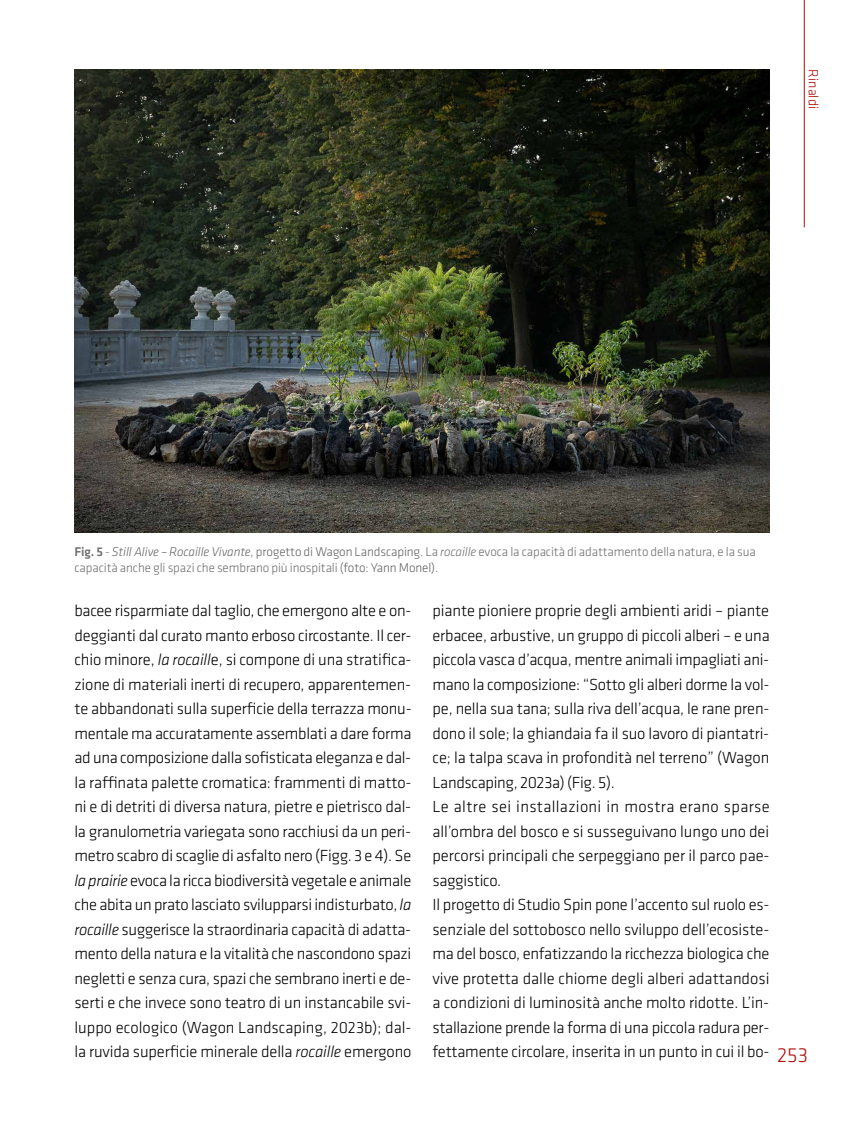
<style>
.page{position:relative;width:844px;height:1141px;background:#fff}
.page>*{position:absolute;margin:0;border:0;box-sizing:border-box;transform-origin:0 0}
.t1{font:300 21px "Klavika";color:#ae0f0a}
.t2{font:300 16.62px/24.5px "Klavika";letter-spacing:-.01em;color:#000;text-align:justify}
.t3{font:300 14px "Klavika";color:#ae0f0a}
.t4{font:300 13.12px/15.8px "Klavika";letter-spacing:-.01em;color:#706f6f}
.s1{font-weight:500}
.s2{font-style:italic;color:#646464}
.s3{color:#646464}
.s4{font-style:italic}
</style>
<div class="page">
<hr style="left:803px;top:0;width:1px;height:227px;background:#ae0f0a">
<img style="left:74px;top:69px;width:695px;height:463px">
<p class="t3" style="left:820px;top:69px;width:41px;rotate:90deg">Rinaldi</p>
<p class="t4" style="left:74px;top:544px;width:682px"><span class="s1">Fig. 5</span> - <span class="s2">Still Alive – Rocaille Vivante</span><span class="s3">, progetto di Wagon Landscaping.</span> La <span class="s4">rocaille</span> evoca la capacità di adattamento della natura, e la sua capacità anche gli spazi che sembrano più inospitali <span class="s3">(foto: Yann Monel).</span></p>
<p class="t2" style="left:74px;top:599px;width:338px">bacee risparmiate dal taglio, che emergono alte e on&shy;deggianti dal curato manto erboso circostante. Il cer&shy;chio minore, <span class="s4">la rocaill</span>e, si compone di una stratifica&shy;zione di materiali inerti di recupero, apparentemen&shy;te abbandonati sulla superficie della terrazza monu&shy;mentale ma accuratamente assemblati a dare forma ad una composizione dalla sofisticata eleganza e dal&shy;la raffinata palette cromatica: frammenti di matto&shy;ni e di detriti di diversa natura, pietre e pietrisco dal&shy;la granulometria variegata sono racchiusi da un peri&shy;metro scabro di scaglie di asfalto nero (Figg. 3 e 4). Se <span class="s4">la prairie</span> evoca la ricca biodiversità vegetale e animale che abita un prato lasciato svilupparsi indisturbato, <span class="s4">la rocaille</span> suggerisce la straordinaria capacità di adatta&shy;mento della natura e la vitalità che nascondono spazi negletti e senza cura, spazi che sembrano inerti e de&shy;serti e che invece sono teatro di un instancabile svi&shy;luppo ecologico (Wagon Landscaping, 2023b); dal&shy;la ruvida superficie minerale della <span class="s4">rocaille</span> emergono</p>
<p class="t2" style="left:432px;top:599px;width:339px;text-align:left">piante pioniere proprie degli ambienti aridi – piante erbacee, arbustive, un gruppo di piccoli alberi – e una piccola vasca d’acqua, mentre animali impagliati ani&shy;mano la composizione: “Sotto gli alberi dorme la vol&shy;pe, nella sua tana; sulla riva dell’acqua, le rane pren&shy;dono il sole; la ghiandaia fa il suo lavoro di piantatri&shy;ce; la talpa scava in profondità nel terreno” (Wagon Landscaping, 2023a) (Fig. 5).<br>Le altre sei installazioni in mostra erano sparse all’ombra del bosco e si susseguivano lungo uno dei percorsi principali che serpeggiano per il parco pae&shy;saggistico.<br>Il progetto di Studio Spin pone l’accento sul ruolo es&shy;senziale del sottobosco nello sviluppo dell’ecosiste&shy;ma del bosco, enfatizzando la ricchezza biologica che vive protetta dalle chiome degli alberi adattandosi a condizioni di luminosità anche molto ridotte. L’in&shy;stallazione prende la forma di una piccola radura per&shy;fettamente circolare, inserita in un punto in cui il bo-</p>
<p class="t1" style="left:777px;top:1044px;width:32px">253</p>
</div>
